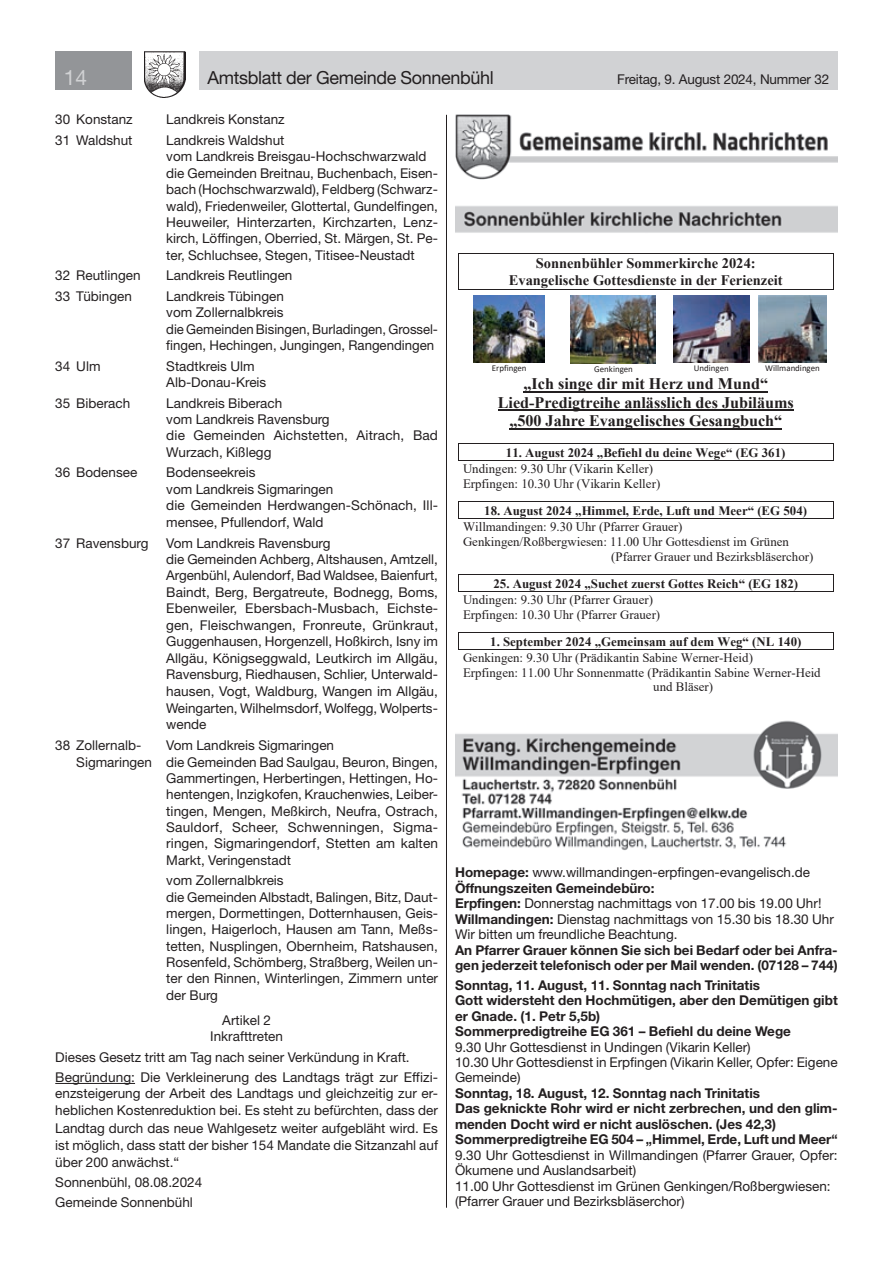
<style>
.page{position:relative;width:893px;height:1263px;background:#fff}
.page>*{position:absolute;margin:0;border:0;box-sizing:border-box;transform-origin:0 0}
.t1{font:21px "Helvetica Neue LT Std";color:#d1d2d4}
.t2{font:18px "Helvetica Neue LT Std";letter-spacing:-.02em;color:#231f20}
.t3{font:700 16.2px/18.6px "Times New Roman";color:#231f20;text-align:center}
.t4{font:700 14.55px/16.6px "Times New Roman";color:#231f20;text-align:center}
.t5{font:13.5px/16.4px "Helvetica Neue LT Std";color:#231f20}
.t6{font:700 13.5px/15.5px "Helvetica Neue LT Std";color:#231f20}
.t7{font:12.9px/14.9px "Times New Roman";color:#231f20}
.t8{font:700 12.9px "Times New Roman";color:#231f20}
.t9{font:8.85px "Calibri";color:#231f20}
.s1{font-weight:700}
</style>
<div class="page">
<div style="left:199px;top:51px;width:639px;height:38px;background:#d1d2d4"></div>
<div style="left:55px;top:51px;width:77px;height:38px;background:#939598"></div>
<img style="left:145px;top:51px;width:41px;height:47px">
<hr style="left:55px;top:1083px;width:80px;height:1px;background:#231f20">
<img style="left:455px;top:115px;width:383px;height:64px">
<img style="left:455px;top:206px;width:383px;height:27px">
<hr style="left:459px;top:254px;width:374px;height:1px;background:#231f20">
<hr style="left:459px;top:289px;width:374px;height:1px;background:#231f20">
<svg style="left:458px;top:254px;width:1px;height:36px"></svg>
<svg style="left:833px;top:254px;width:1px;height:36px"></svg>
<hr style="left:524px;top:391px;width:244px;height:1px;background:#231f20">
<hr style="left:498px;top:409px;width:296px;height:2px;background:#231f20">
<hr style="left:509px;top:428px;width:273px;height:1px;background:#231f20">
<hr style="left:459px;top:444px;width:374px;height:1px;background:#231f20">
<hr style="left:459px;top:460px;width:374px;height:1px;background:#231f20">
<svg style="left:458px;top:444px;width:1px;height:17px"></svg>
<svg style="left:833px;top:444px;width:1px;height:17px"></svg>
<hr style="left:459px;top:502px;width:374px;height:1px;background:#231f20">
<hr style="left:459px;top:518px;width:374px;height:1px;background:#231f20">
<svg style="left:458px;top:502px;width:1px;height:17px"></svg>
<svg style="left:833px;top:502px;width:1px;height:17px"></svg>
<hr style="left:459px;top:575px;width:374px;height:1px;background:#231f20">
<hr style="left:459px;top:591px;width:374px;height:1px;background:#231f20">
<svg style="left:458px;top:575px;width:1px;height:17px"></svg>
<svg style="left:833px;top:575px;width:1px;height:17px"></svg>
<hr style="left:459px;top:633px;width:374px;height:1px;background:#231f20">
<hr style="left:459px;top:649px;width:374px;height:1px;background:#231f20">
<svg style="left:458px;top:633px;width:1px;height:17px"></svg>
<svg style="left:833px;top:633px;width:1px;height:17px"></svg>
<img style="left:474px;top:295px;width:71px;height:67px">
<img style="left:571px;top:295px;width:85px;height:68px">
<img style="left:673px;top:295px;width:76px;height:67px">
<img style="left:758px;top:295px;width:69px;height:67px">
<img style="left:455px;top:720px;width:383px;height:131px">
<hr style="left:446px;top:115px;width:1px;height:1093px;background:#231f20">
<h1 class="t1" style="left:64px;top:65px;width:25px">14</h1>
<h2 class="t2" style="left:207px;top:67px;width:288px">Amtsblatt der Gemeinde Sonnenbühl</h2>
<p class="t5" style="left:617px;top:71px;width:213px">Freitag, 9. August 2024, Nummer 32</p>
<p class="t5" style="left:55px;top:111px;width:79px">30 Konstanz</p>
<p class="t5" style="left:166px;top:111px;width:120px">Landkreis Konstanz</p>
<p class="t5" style="left:55px;top:132px;width:79px">31 Waldshut</p>
<p class="t5" style="left:166px;top:132px;width:273px">Landkreis Waldshut<br>vom Landkreis Breisgau-Hochschwarzwald die Gemeinden Breitnau, Buchenbach, Eisen&shy;bach (Hochschwarzwald), Feldberg (Schwarz&shy;wald), Friedenweiler, Glottertal, Gundelfingen, Heuweiler, Hinterzarten, Kirchzarten, Lenz&shy;kirch, Löffingen, Oberried, St. Märgen, St. Pe&shy;ter, Schluchsee, Stegen, Titisee-Neustadt</p>
<p class="t5" style="left:55px;top:267px;width:87px">32 Reutlingen</p>
<p class="t5" style="left:166px;top:267px;width:128px">Landkreis Reutlingen</p>
<p class="t5" style="left:55px;top:288px;width:78px">33 Tübingen</p>
<p class="t5" style="left:166px;top:288px;width:273px">Landkreis Tübingen<br>vom Zollernalbkreis<br>die Gemeinden Bisingen, Burladingen, Grossel&shy;fingen, Hechingen, Jungingen, Rangendingen</p>
<p class="t5" style="left:55px;top:357px;width:47px">34 Ulm</p>
<p class="t5" style="left:166px;top:357px;width:102px">Stadtkreis Ulm<br>Alb-Donau-Kreis</p>
<p class="t5" style="left:55px;top:394px;width:77px">35 Biberach</p>
<p class="t5" style="left:166px;top:394px;width:273px">Landkreis Biberach<br>vom Landkreis Ravensburg<br>die Gemeinden Aichstetten, Aitrach, Bad<br>Wurzach, Kißlegg</p>
<p class="t5" style="left:55px;top:464px;width:84px">36 Bodensee</p>
<p class="t5" style="left:166px;top:464px;width:273px">Bodenseekreis<br>vom Landkreis Sigmaringen<br>die Gemeinden Herdwangen-Schönach, Ill&shy;mensee, Pfullendorf, Wald</p>
<p class="t5" style="left:55px;top:534px;width:95px">37 Ravensburg</p>
<p class="t5" style="left:166px;top:534px;width:273px">Vom Landkreis Ravensburg<br>die Gemeinden Achberg, Altshausen, Amtzell, Argenbühl, Aulendorf, Bad Waldsee, Baienfurt, Baindt, Berg, Bergatreute, Bodnegg, Boms, Ebenweiler, Ebersbach-Musbach, Eichste&shy;gen, Fleischwangen, Fronreute, Grünkraut, Guggenhausen, Horgenzell, Hoßkirch, Isny im Allgäu, Königseggwald, Leutkirch im Allgäu, Ravensburg, Riedhausen, Schlier, Unterwald&shy;hausen, Vogt, Waldburg, Wangen im Allgäu, Weingarten, Wilhelmsdorf, Wolfegg, Wolperts&shy;wende</p>
<p class="t5" style="left:55px;top:737px;width:87px">38 Zollernalb-</p>
<p class="t5" style="left:166px;top:737px;width:169px">Vom Landkreis Sigmaringen</p>
<p class="t5" style="left:76px;top:753px;width:363px">Sigmaringen die Gemeinden Bad Saulgau, Beuron, Bingen,</p>
<p class="t5" style="left:166px;top:770px;width:273px">Gammertingen, Herbertingen, Hettingen, Ho-</p>
<p class="t5" style="left:166px;top:786px;width:273px">hentengen, Inzigkofen, Krauchenwies, Leiber-</p>
<p class="t5" style="left:166px;top:802px;width:273px">tingen, Mengen, Meßkirch, Neufra, Ostrach,</p>
<p class="t5" style="left:166px;top:819px;width:273px">Sauldorf, Scheer, Schwenningen, Sigma-</p>
<p class="t5" style="left:166px;top:835px;width:273px">ringen, Sigmaringendorf, Stetten am kalten</p>
<p class="t5" style="left:166px;top:851px;width:126px">Markt, Veringenstadt</p>
<p class="t5" style="left:166px;top:872px;width:273px">vom Zollernalbkreis<br>die Gemeinden Albstadt, Balingen, Bitz, Daut&shy;mergen, Dormettingen, Dotternhausen, Geis&shy;lingen, Haigerloch, Hausen am Tann, Meßs&shy;tetten, Nusplingen, Obernheim, Ratshausen, Rosenfeld, Schömberg, Straßberg, Weilen un&shy;ter den Rinnen, Winterlingen, Zimmern unter der Burg</p>
<p class="t5" style="left:210px;top:1011px;width:74px;text-align:center">Artikel 2<br>Inkrafttreten</p>
<p class="t5" style="left:55px;top:1046px;width:384px;line-height:20.5px">Dieses Gesetz tritt am Tag nach seiner Verkündung in Kraft.<br>Begründung: Die Verkleinerung des Landtags trägt zur Effizi-</p>
<p class="t5" style="left:55px;top:1085px;width:384px;line-height:17.1px;text-align:justify">enzsteigerung der Arbeit des Landtags und gleichzeitig zur er&shy;heblichen Kostenreduktion bei. Es steht zu befürchten, dass der Landtag durch das neue Wahlgesetz weiter aufgebläht wird. Es ist möglich, dass statt der bisher 154 Mandate die Sitzanzahl auf über 200 anwächst.“</p>
<p class="t5" style="left:55px;top:1172px;width:148px;line-height:20.1px">Sonnenbühl, 08.08.2024<br>Gemeinde Sonnenbühl</p>
<p class="t4" style="left:509px;top:255px;width:275px">Sonnenbühler Sommerkirche 2024:<br>Evangelische Gottesdienste in der Ferienzeit</p>
<p class="t9" style="left:492px;top:362px;width:36px">Erpfingen</p>
<p class="t9" style="left:594px;top:363px;width:40px">Genkingen</p>
<p class="t9" style="left:694px;top:362px;width:36px">Undingen</p>
<p class="t9" style="left:765px;top:361px;width:56px">Willmandingen</p>
<p class="t3" style="left:498px;top:374px;width:297px">„Ich singe dir mit Herz und Mund“<br>Lied-Predigtreihe anlässlich des Jubiläums „500 Jahre Evangelisches Gesangbuch“</p>
<p class="t8" style="left:506px;top:443px;width:281px">11. August 2024 „Befiehl du deine Wege“ (EG 361)</p>
<p class="t7" style="left:463px;top:461px;width:199px">Undingen: 9.30 Uhr (Vikarin Keller)<br>Erpfingen: 10.30 Uhr (Vikarin Keller)</p>
<p class="t8" style="left:484px;top:501px;width:324px">18. August 2024 „Himmel, Erde, Luft und Meer“ (EG 504)</p>
<p class="t7" style="left:463px;top:519px;width:221px">Willmandingen: 9.30 Uhr (Pfarrer Grauer)</p>
<p class="t7" style="left:463px;top:533px;width:327px">Genkingen/Roßbergwiesen: 11.00 Uhr Gottesdienst im Grünen</p>
<p class="t7" style="left:611px;top:548px;width:204px">(Pfarrer Grauer und Bezirksbläserchor)</p>
<p class="t8" style="left:493px;top:574px;width:306px">25. August 2024 „Suchet zuerst Gottes Reich“ (EG 182)</p>
<p class="t7" style="left:463px;top:591px;width:199px">Undingen: 9.30 Uhr (Pfarrer Grauer)<br>Erpfingen: 10.30 Uhr (Pfarrer Grauer)</p>
<p class="t8" style="left:490px;top:632px;width:313px">1. September 2024 „Gemeinsam auf dem Weg“ (NL 140)</p>
<p class="t7" style="left:463px;top:649px;width:291px">Genkingen: 9.30 Uhr (Prädikantin Sabine Werner-Heid)</p>
<p class="t7" style="left:463px;top:664px;width:359px">Erpfingen: 11.00 Uhr Sonnenmatte (Prädikantin Sabine Werner-Heid</p>
<p class="t7" style="left:653px;top:679px;width:61px">und Bläser)</p>
<p class="t5" style="left:455px;top:865px;width:380px;line-height:15.5px"><span class="s1">Homepage:</span> www.willmandingen-erpfingen-evangelisch.de <span class="s1">Öffnungszeiten Gemeindebüro:<br>Erpfingen:</span> Donnerstag nachmittags von 17.00 bis 19.00 Uhr!<br><span class="s1">Willmandingen:</span> Dienstag nachmittags von 15.30 bis 18.30 Uhr Wir bitten um freundliche Beachtung.</p>
<p class="t6" style="left:455px;top:942px;width:384px">An Pfarrer Grauer können Sie sich bei Bedarf oder bei Anfra&shy;gen jederzeit telefonisch oder per Mail wenden. (07128 – 744)</p>
<p class="t6" style="left:455px;top:977px;width:384px">Sonntag, 11. August, 11. Sonntag nach Trinitatis<br>Gott widersteht den Hochmütigen, aber den Demütigen gibt er Gnade. (1. Petr 5,5b)<br>Sommerpredigtreihe EG 361 – Befiehl du deine Wege</p>
<p class="t5" style="left:455px;top:1039px;width:384px;line-height:15.5px">9.30 Uhr Gottesdienst in Undingen (Vikarin Keller)<br>10.30 Uhr Gottesdienst in Erpfingen (Vikarin Keller, Opfer: Eigene<br>Gemeinde)</p>
<p class="t6" style="left:455px;top:1085px;width:384px">Sonntag, 18. August, 12. Sonntag nach Trinitatis<br>Das geknickte Rohr wird er nicht zerbrechen, und den glim&shy;menden Docht wird er nicht auslöschen. (Jes 42,3)<br>Sommerpredigtreihe EG 504 – „Himmel, Erde, Luft und Meer“</p>
<p class="t5" style="left:455px;top:1147px;width:384px;line-height:15.5px">9.30 Uhr Gottesdienst in Willmandingen (Pfarrer Grauer, Opfer:<br>Ökumene und Auslandsarbeit)<br>11.00 Uhr Gottesdienst im Grünen Genkingen/Roßbergwiesen: (Pfarrer Grauer und Bezirksbläserchor)</p>
</div>
